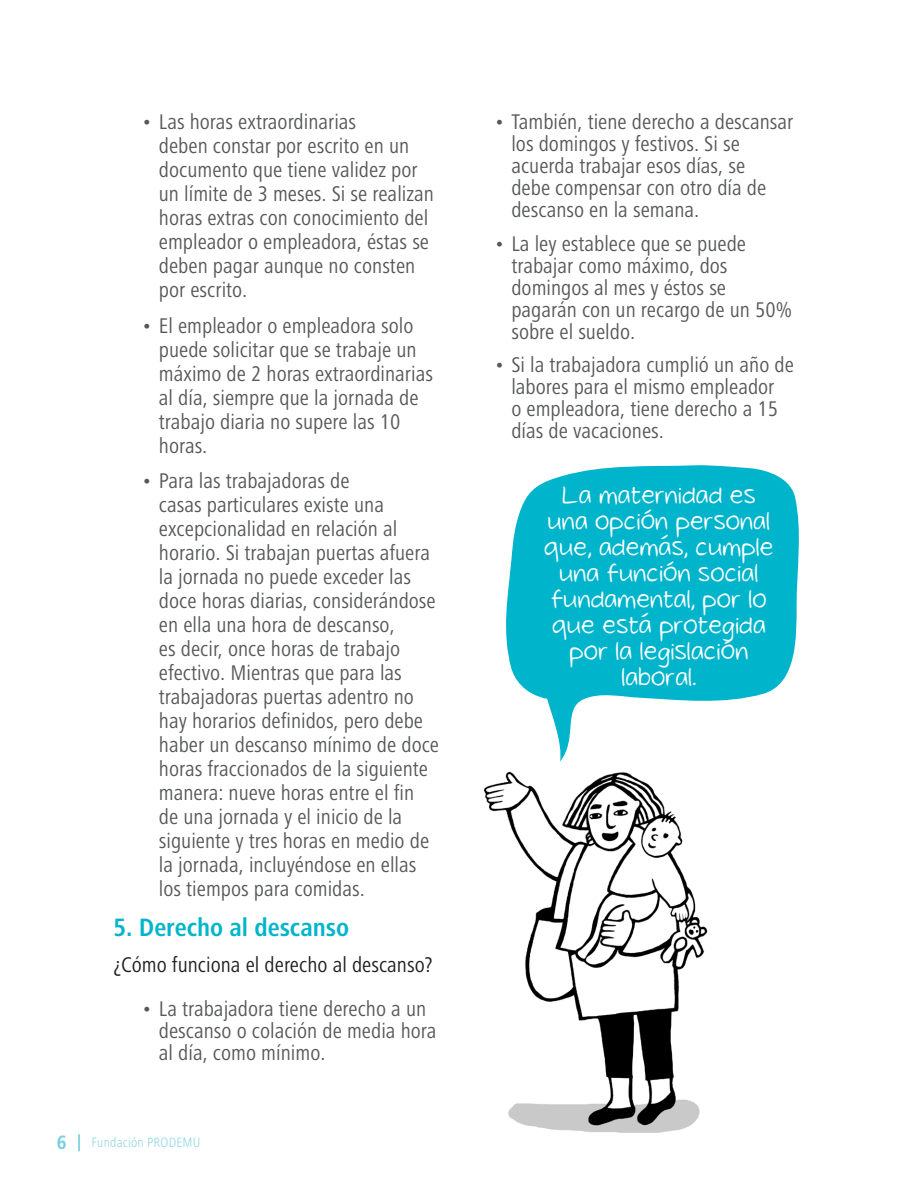
<style>
.page{position:relative;width:908px;height:1191px;background:#fff}
.page>*{position:absolute;margin:0;border:0;box-sizing:border-box;transform-origin:0 0}
.subti-con_numerro{font:700 condensed 26px "Frutiger Next LT";color:#00b5cb}
.texto_destacado{font:24px/26px "Tidy Hand";color:#fff;text-align:center}
.t1{font:condensed 22px/24px "Frutiger Next LT";color:#57585a}
.texto{font:condensed 22px "Frutiger Next LT";color:#231f20}
.t2{font:700 condensed 20px "Frutiger Next LT";color:#74cedd}
.t3{font:300 condensed 14px "Frutiger Next LT";letter-spacing:.015em;color:#8dd5e2}
</style>
<div class="page">
<img style="left:483px;top:761px;width:225px;height:372px">
<svg style="left:506px;top:465px;width:293px;height:296px;fill:#00b5cb"></svg>
<svg style="left:78px;top:1134px;width:2px;height:17px"></svg>
<p class="t1" style="left:159px;top:110px;width:276px;text-indent:-17px">• Las horas extraordinarias<br>deben constar por escrito en un documento que tiene validez por un límite de 3 meses. Si se realizan horas extras con conocimiento del empleador o empleadora, éstas se deben pagar aunque no consten por escrito.</p>
<p class="t1" style="left:159px;top:313px;width:275px;text-indent:-17px">• El empleador o empleadora solo puede solicitar que se trabaje un máximo de 2 horas extraordinarias al día, siempre que la jornada de trabajo diaria no supere las 10 horas.</p>
<p class="t1" style="left:159px;top:469px;width:281px;text-indent:-17px">• Para las trabajadoras de<br>casas particulares existe una excepcionalidad en relación al horario. Si trabajan puertas afuera la jornada no puede exceder las doce horas diarias, considerándose en ella una hora de descanso,<br>es decir, once horas de trabajo efectivo. Mientras que para las trabajadoras puertas adentro no hay horarios definidos, pero debe haber un descanso mínimo de doce horas fraccionados de la siguiente manera: nueve horas entre el fin<br>de una jornada y el inicio de la siguiente y tres horas en medio de la jornada, incluyéndose en ellas los tiempos para comidas.</p>
<p class="subti-con_numerro" style="left:113px;top:913px;width:237px">5. Derecho al descanso</p>
<p class="texto" style="left:113px;top:952px;width:320px">¿Cómo funciona el derecho al descanso?</p>
<p class="t1" style="left:159px;top:998px;width:279px;line-height:22px;text-indent:-17px">• La trabajadora tiene derecho a un descanso o colación de media hora al día, como mínimo.</p>
<p class="t2" style="left:57px;top:1130px;width:11px">6</p>
<p class="t3" style="left:92px;top:1134px;width:110px">Fundación PRODEMU</p>
<p class="t1" style="left:511px;top:111px;width:283px;line-height:22px;text-indent:-17px">• También, tiene derecho a descansar los domingos y festivos. Si se acuerda trabajar esos días, se<br>debe compensar con otro día de descanso en la semana.</p>
<p class="t1" style="left:511px;top:232px;width:282px;line-height:22px;text-indent:-17px">• La ley establece que se puede trabajar como máximo, dos domingos al mes y éstos se pagarán con un recargo de un 50% sobre el sueldo.</p>
<p class="t1" style="left:511px;top:354px;width:284px;line-height:22px;text-indent:-17px">• Si la trabajadora cumplió un año de labores para el mismo empleador<br>o empleadora, tiene derecho a 15 días de vacaciones.</p>
<p class="texto_destacado" style="left:544px;top:483px;width:231px">La maternidad es una opción personal que, además, cumple una función social fundamental, por lo que está protegida por la legislación laboral.</p>
</div>
